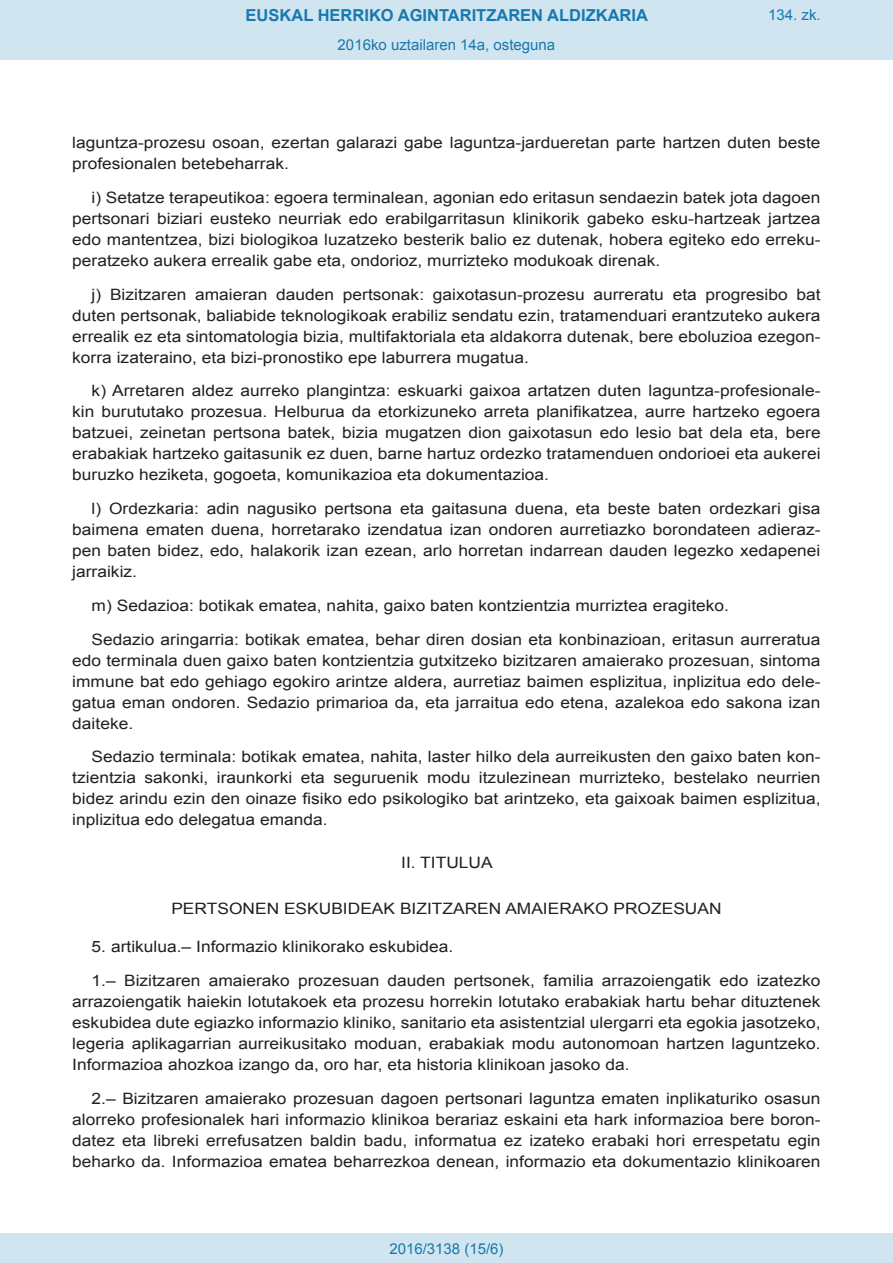
<style>
.page{position:relative;width:893px;height:1263px;background:#fff}
.page>*{position:absolute;margin:0;border:0;box-sizing:border-box;transform-origin:0 0}
.t1{font:700 16.5px "Arial";color:#1879ad}
.BOPVDetalle{font:15.6px/21px "Arial";color:#231f20;text-align:justify;scale:1.11 1}
.BOPVClave{font:15.6px "Arial";color:#231f20;scale:1.11 1}
.Paginacion_Centro{font:15px "Arial";color:#1879ad}
</style>
<div class="page">
<div style="left:0;top:0;width:893px;height:60px;background:#d0e5f0"></div>
<div style="left:0;top:1233px;width:893px;height:30px;background:#d0e5f0"></div>
<p class="t1" style="left:246px;top:4px;width:404px">EUSKAL HERRIKO AGINTARITZAREN ALDIZKARIA</p>
<p class="Paginacion_Centro" style="left:338px;top:35px;width:219px">2016ko uztailaren 14a, osteguna</p>
<p class="Paginacion_Centro" style="left:768px;top:5px;width:54px">134. zk.</p>
<p class="BOPVDetalle" style="left:72px;top:132px;width:676px">laguntza-prozesu osoan, ezertan galarazi gabe laguntza-jardueretan parte hartzen duten beste profesionalen betebeharrak.</p>
<p class="BOPVDetalle" style="left:72px;top:187px;width:676px;text-indent:19px">i) Setatze terapeutikoa: egoera terminalean, agonian edo eritasun sendaezin batek jota dagoen pertsonari biziari eusteko neurriak edo erabilgarritasun klinikorik gabeko esku-hartzeak jartzea edo mantentzea, bizi biologikoa luzatzeko besterik balio ez dutenak, hobera egiteko edo erreku&shy;peratzeko aukera errealik gabe eta, ondorioz, murrizteko modukoak direnak.</p>
<p class="BOPVDetalle" style="left:72px;top:284px;width:676px;text-indent:19px">j) Bizitzaren amaieran dauden pertsonak: gaixotasun-prozesu aurreratu eta progresibo bat duten pertsonak, baliabide teknologikoak erabiliz sendatu ezin, tratamenduari erantzuteko aukera errealik ez eta sintomatologia bizia, multifaktoriala eta aldakorra dutenak, bere eboluzioa ezegon&shy;korra izateraino, eta bizi-pronostiko epe laburrera mugatua.</p>
<p class="BOPVDetalle" style="left:72px;top:381px;width:676px;text-indent:19px">k) Arretaren aldez aurreko plangintza: eskuarki gaixoa artatzen duten laguntza-profesionale&shy;kin burututako prozesua. Helburua da etorkizuneko arreta planifikatzea, aurre hartzeko egoera batzuei, zeinetan pertsona batek, bizia mugatzen dion gaixotasun edo lesio bat dela eta, bere erabakiak hartzeko gaitasunik ez duen, barne hartuz ordezko tratamenduen ondorioei eta aukerei buruzko heziketa, gogoeta, komunikazioa eta dokumentazioa.</p>
<p class="BOPVDetalle" style="left:72px;top:498px;width:676px;text-indent:19px">l) Ordezkaria: adin nagusiko pertsona eta gaitasuna duena, eta beste baten ordezkari gisa baimena ematen duena, horretarako izendatua izan ondoren aurretiazko borondateen adieraz&shy;pen baten bidez, edo, halakorik izan ezean, arlo horretan indarrean dauden legezko xedapenei jarraikiz.</p>
<p class="BOPVDetalle" style="left:92px;top:595px;width:576px">m) Sedazioa: botikak ematea, nahita, gaixo baten kontzientzia murriztea eragiteko.</p>
<p class="BOPVDetalle" style="left:72px;top:629px;width:676px;text-indent:19px">Sedazio aringarria: botikak ematea, behar diren dosian eta konbinazioan, eritasun aurreratua edo terminala duen gaixo baten kontzientzia gutxitzeko bizitzaren amaierako prozesuan, sintoma immune bat edo gehiago egokiro arintze aldera, aurretiaz baimen esplizitua, inplizitua edo dele&shy;gatua eman ondoren. Sedazio primarioa da, eta jarraitua edo etena, azalekoa edo sakona izan daiteke.</p>
<p class="BOPVDetalle" style="left:72px;top:747px;width:676px;text-indent:19px">Sedazio terminala: botikak ematea, nahita, laster hilko dela aurreikusten den gaixo baten kon&shy;tzientzia sakonki, iraunkorki eta seguruenik modu itzulezinean murrizteko, bestelako neurrien bidez arindu ezin den oinaze fisiko edo psikologiko bat arintzeko, eta gaixoak baimen esplizitua, inplizitua edo delegatua emanda.</p>
<p class="BOPVClave" style="left:401px;top:852px;width:84px">II. TITULUA</p>
<p class="BOPVClave" style="left:171px;top:898px;width:497px">PERTSONEN ESKUBIDEAK BIZITZAREN AMAIERAKO PROZESUAN</p>
<p class="BOPVDetalle" style="left:92px;top:936px;width:327px">5. artikulua.– Informazio klinikorako eskubidea.</p>
<p class="BOPVDetalle" style="left:72px;top:970px;width:676px;text-indent:19px">1.– Bizitzaren amaierako prozesuan dauden pertsonek, familia arrazoiengatik edo izatezko arrazoiengatik haiekin lotutakoek eta prozesu horrekin lotutako erabakiak hartu behar dituztenek eskubidea dute egiazko informazio kliniko, sanitario eta asistentzial ulergarri eta egokia jasotzeko, legeria aplikagarrian aurreikusitako moduan, erabakiak modu autonomoan hartzen laguntzeko.<br>Informazioa ahozkoa izango da, oro har, eta historia klinikoan jasoko da.</p>
<p class="BOPVDetalle" style="left:72px;top:1088px;width:676px;text-indent:19px">2.– Bizitzaren amaierako prozesuan dagoen pertsonari laguntza ematen inplikaturiko osasun alorreko profesionalek hari informazio klinikoa berariaz eskaini eta hark informazioa bere boron&shy;datez eta libreki errefusatzen baldin badu, informatua ez izateko erabaki hori errespetatu egin beharko da. Informazioa ematea beharrezkoa denean, informazio eta dokumentazio klinikoaren</p>
<p class="Paginacion_Centro" style="left:389px;top:1238px;width:116px">2016/3138 (15/6)</p>
</div>
